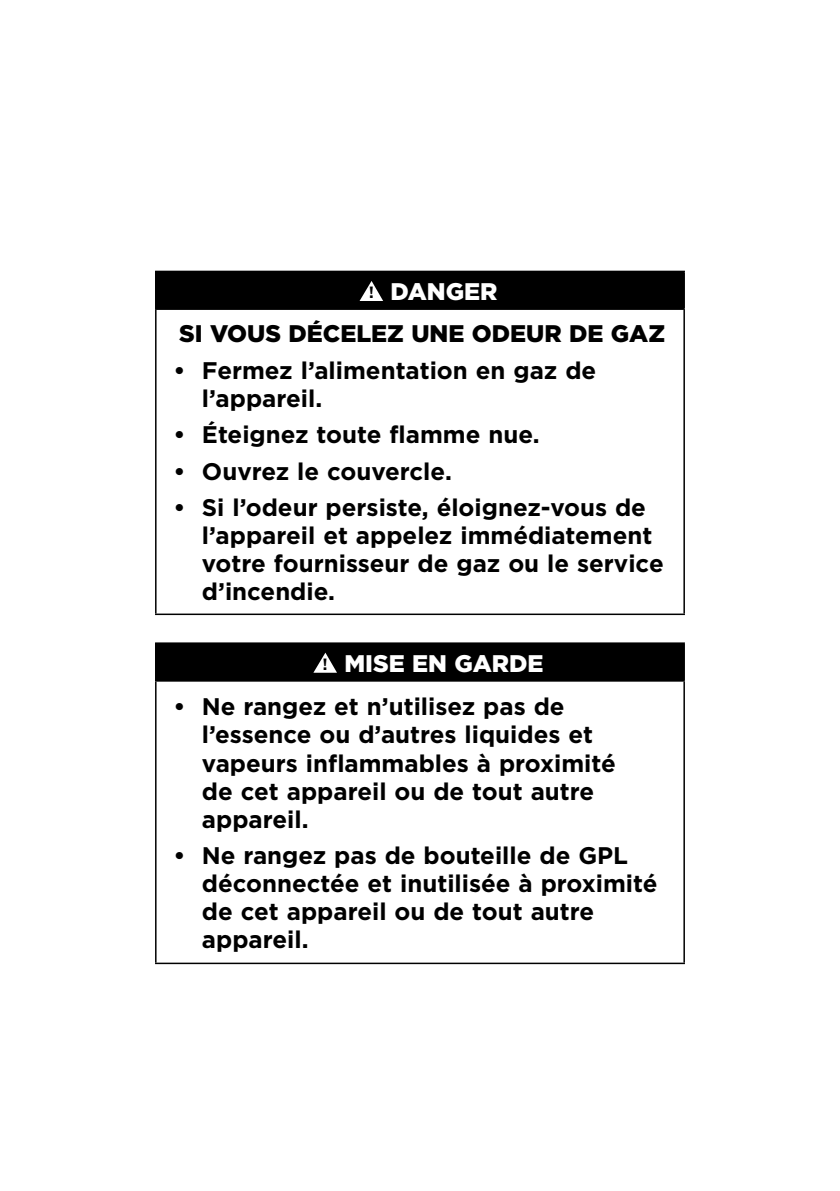
<style>
.page{position:relative;width:840px;height:1191px;background:#fff}
.page>*{position:absolute;margin:0;border:0;box-sizing:border-box;transform-origin:0 0}
.t1{font:700 24px/28px "Gotham";color:#000}
.t2{font:900 24px/42.4px "Gotham";color:#000}
.t3{font:900 24px "Gotham";color:#fff}
.s1{font-weight:700;font-size:16.4px}
.s2{color:#fff}
.s3{font-weight:700;font-size:16.4px;color:#000}
</style>
<div class="page">
<div style="left:156px;top:271px;width:527px;height:38px;background:#000"></div>
<hr style="left:155px;top:272px;width:1px;height:36px;background:#000">
<hr style="left:683px;top:272px;width:1px;height:36px;background:#000">
<hr style="left:155px;top:271px;width:529px;height:1px;background:#000">
<hr style="left:155px;top:310px;width:1px;height:303px;background:#000">
<hr style="left:683px;top:310px;width:1px;height:303px;background:#000">
<hr style="left:155px;top:308px;width:529px;height:2px;background:#000">
<hr style="left:155px;top:613px;width:529px;height:2px;background:#000">
<svg style="left:359px;top:281px;width:24px;height:20px"></svg>
<div style="left:156px;top:643px;width:527px;height:38px;background:#000"></div>
<hr style="left:155px;top:644px;width:1px;height:36px;background:#000">
<hr style="left:683px;top:644px;width:1px;height:36px;background:#000">
<hr style="left:155px;top:642px;width:529px;height:2px;background:#000">
<hr style="left:155px;top:681px;width:1px;height:281px;background:#000">
<hr style="left:683px;top:681px;width:1px;height:281px;background:#000">
<hr style="left:155px;top:680px;width:529px;height:1px;background:#000">
<hr style="left:155px;top:962px;width:529px;height:2px;background:#000">
<svg style="left:314px;top:652px;width:23px;height:20px"></svg>
<p class="t2" style="left:179px;top:270px;width:487px;text-indent:189px"><span class="s1">!</span> <span class="s2">DANGER<br></span>SI VOUS DÉCELEZ UNE ODEUR DE GAZ</p>
<p class="t1" style="left:202px;top:356px;width:395px;text-indent:-28px">• Fermez l’alimentation en gaz de l’appareil.</p>
<p class="t1" style="left:173px;top:421px;width:367px">• Éteignez toute flamme nue.</p>
<p class="t1" style="left:173px;top:457px;width:280px">• Ouvrez le couvercle.</p>
<p class="t1" style="left:202px;top:494px;width:463px;text-indent:-28px">• Si l’odeur persiste, éloignez-vous de l’appareil et appelez immédiatement votre fournisseur de gaz ou le service d’incendie.</p>
<p class="t3" style="left:322px;top:646px;width:222px"><span class="s3">!</span> MISE EN GARDE</p>
<p class="t1" style="left:202px;top:693px;width:415px;text-indent:-28px">• Ne rangez et n’utilisez pas de l’essence ou d’autres liquides et vapeurs inflammables à proximité de cet appareil ou de tout autre appareil.</p>
<p class="t1" style="left:202px;top:841px;width:457px;text-indent:-28px">• Ne rangez pas de bouteille de GPL déconnectée et inutilisée à proximité de cet appareil ou de tout autre appareil.</p>
</div>
